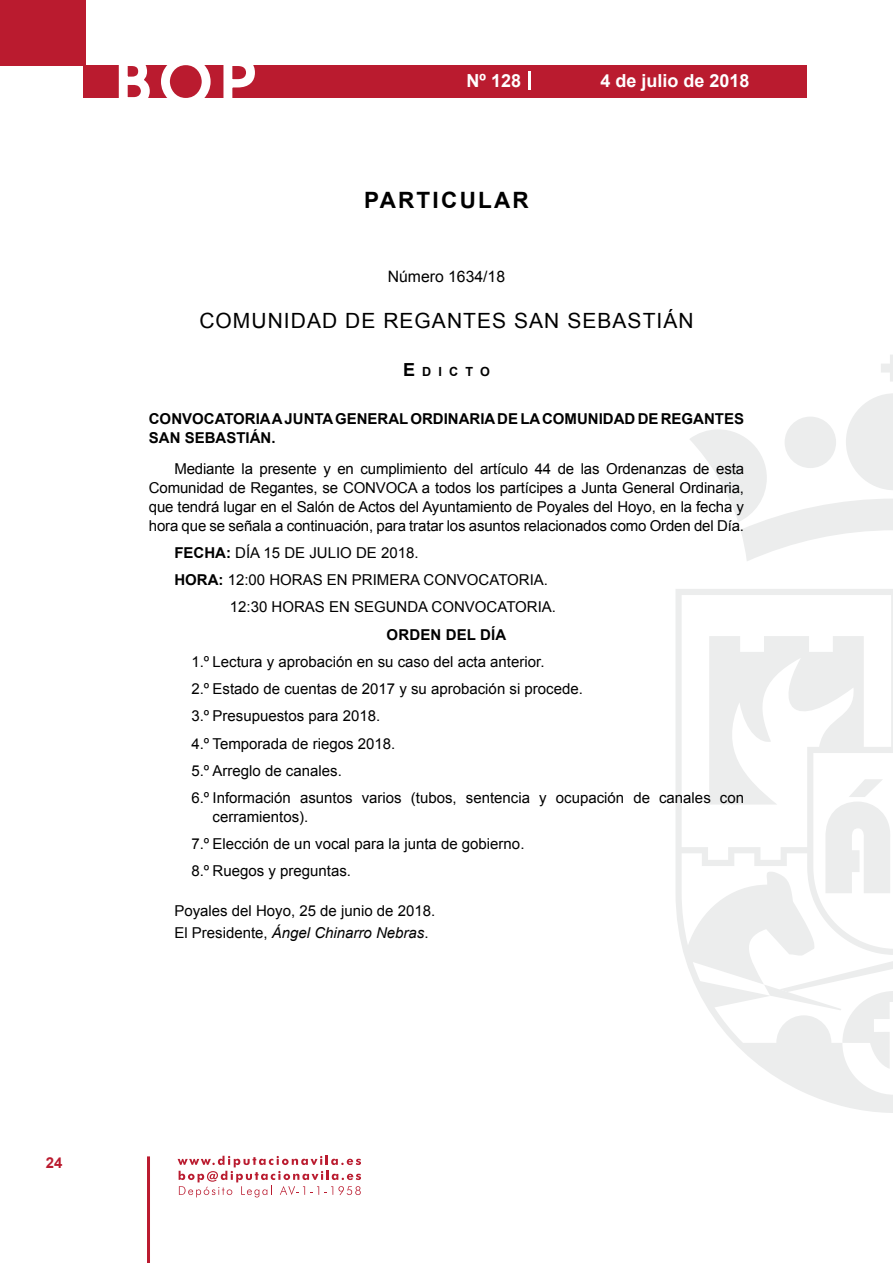
<style>
.page{position:relative;width:893px;height:1263px;background:#fff}
.page>*{position:absolute;margin:0;border:0;box-sizing:border-box;transform-origin:0 0}
.t1{font:500 61.5px "Avant Garde";color:#fff}
.t2{font:700 22.5px "Arial";letter-spacing:.1em;color:#000}
.t3{font:21px "Arial";letter-spacing:.05em;color:#000}
.t4{font:700 18px "Arial";color:#fff}
.t5{font:15.75px "Arial";color:#000}
.t6{font:15px/27.3px "Arial";color:#000}
.t7{font:700 15px/18.8px "Arial";color:#000}
.t8{font:700 15px "Arial";color:#ba1b2f}
.t9{font:700 12.6px "Arial";letter-spacing:.57em;color:#000}
.s1{font-size:18px}
.s2{font-weight:700}
.s3{font-style:italic}
</style>
<div class="page">
<svg style="left:178px;top:1156px;width:183px;height:41px"></svg>
<hr style="left:147px;top:1156px;width:3px;height:107px;background:#ba1b2f">
<div style="left:0;top:0;width:85px;height:66px;background:#ba1b2f"></div>
<div style="left:84px;top:65px;width:723px;height:33px;background:#ba1b2f"></div>
<svg style="left:118px;top:65px;width:32px;height:33px"></svg>
<svg style="left:161px;top:65px;width:50px;height:33px"></svg>
<svg style="left:223px;top:65px;width:32px;height:33px"></svg>
<svg style="left:529px;top:71px;width:2px;height:19px"></svg>
<svg style="left:881px;top:355px;width:12px;height:27px"></svg>
<svg style="left:690px;top:393px;width:203px;height:168px"></svg>
<svg style="left:676px;top:589px;width:217px;height:524px"></svg>
<svg style="left:764px;top:984px;width:129px;height:86px"></svg>
<svg style="left:825px;top:779px;width:66px;height:114px"></svg>
<h1 class="t1" style="left:115px;top:44px;width:141px">BOP</h1>
<p class="t4" style="left:467px;top:69px;width:56px">Nº 128</p>
<p class="t4" style="left:600px;top:69px;width:151px">4 de julio de 2018</p>
<h2 class="t2" style="left:364px;top:185px;width:166px">PARTICULAR</h2>
<p class="t5" style="left:388px;top:266px;width:119px">Número 1634/18</p>
<h3 class="t3" style="left:199px;top:307px;width:496px">COMUNIDAD DE REGANTES SAN SEBASTIÁN</h3>
<p class="t9" style="left:403px;top:363px;width:88px"><span class="s1">E</span> dicto</p>
<p class="t7" style="left:149px;top:410px;width:597px">CONVOCATORIA A JUNTA GENERAL ORDINARIA DE LA COMUNIDAD DE REGANTES<br>SAN SEBASTIÁN.</p>
<p class="t6" style="left:149px;top:460px;width:597px;line-height:18.8px;text-align:justify;text-indent:26px">Mediante la presente y en cumplimiento del artículo 44 de las Ordenanzas de esta Comunidad de Regantes, se CONVOCA a todos los partícipes a Junta General Ordinaria, que tendrá lugar en el Salón de Actos del Ayuntamiento de Poyales del Hoyo, en la fecha y hora que se señala a continuación, para tratar los asuntos relacionados como Orden del Día.</p>
<p class="t6" style="left:174px;top:539px;width:246px"><span class="s2">FECHA:</span> DÍA 15 DE JULIO DE 2018.</p>
<p class="t6" style="left:174px;top:566px;width:375px"><span class="s2">HORA:</span> 12:00 HORAS EN PRIMERA CONVOCATORIA.</p>
<p class="t6" style="left:230px;top:593px;width:328px">12:30 HORAS EN SEGUNDA CONVOCATORIA.</p>
<p class="t7" style="left:387px;top:625px;width:121px">ORDEN DEL DÍA</p>
<p class="t6" style="left:191px;top:648px;width:554px">1.º Lectura y aprobación en su caso del acta anterior.<br>2.º Estado de cuentas de 2017 y su aprobación si procede.<br>3.º Presupuestos para 2018.<br>4.º Temporada de riegos 2018.<br>5.º Arreglo de canales.<br>6.º Información asuntos varios (tubos, sentencia y ocupación de canales con</p>
<p class="t6" style="left:191px;top:803px;width:335px;text-indent:21px">cerramientos).<br>7.º Elección de un vocal para la junta de gobierno.<br>8.º Ruegos y preguntas.</p>
<p class="t6" style="left:174px;top:899px;width:262px;line-height:22.2px">Poyales del Hoyo, 25 de junio de 2018.<br>El Presidente, <span class="s3">Ángel Chinarro Nebras</span>.</p>
<p class="t8" style="left:46px;top:1153px;width:18px">24</p>
</div>
